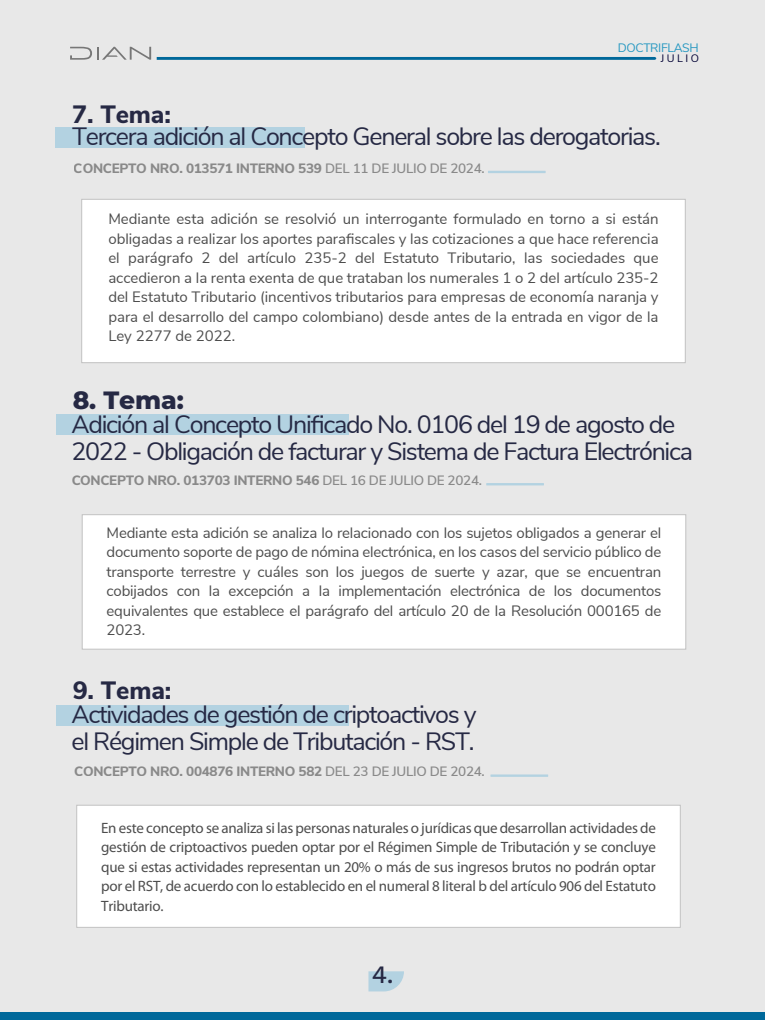
<style>
.page{position:relative;width:765px;height:1020px;background:#e8e8e8}
.page>*{position:absolute;margin:0;border:0;box-sizing:border-box;transform-origin:0 0}
.t1{font:25px/27px "Nunito Sans";letter-spacing:-.05em;color:#262944}
.t2{font:800 25px "Nunito Sans";letter-spacing:-.005em;color:#262944}
.t3{font:800 25px "Montserrat";color:#262944}
.t4{font:500 25px "Work Sans";color:#262944}
.t5{font:15px/19.5px "Nunito Sans";letter-spacing:-.01em;color:#4d4d4d;text-align:justify}
.t6{font:15px/19.5px "Myriad Pro";letter-spacing:-.015em;color:#4d4d4d;text-align:justify}
.t7{font:800 13.5px "Nunito Sans";letter-spacing:-.025em;color:#606060}
.t8{font:12.2px "Nunito Sans";letter-spacing:-.03em;color:#2698c1}
.t9{font:10.8px "Nunito Sans";letter-spacing:.23em;color:#003}
.s1{font-weight:600}
</style>
<div class="page">
<div style="left:0;top:1012px;width:765px;height:8px;background:#00689a"></div>
<svg style="left:368px;top:971px;width:36px;height:20px"></svg>
<svg style="left:157px;top:57px;width:499px;height:3px"></svg>
<svg style="left:70px;top:47px;width:81px;height:13px"></svg>
<div style="left:76px;top:805px;width:605px;height:123px;background:#fff;border:1px solid #c2c2c2"></div>
<div style="left:82px;top:514px;width:604px;height:135px;background:#fff;border:1px solid #c2c2c2"></div>
<svg style="left:486px;top:483px;width:58px;height:2px"></svg>
<div style="left:56px;top:415px;width:292px;height:20px;background:#b3d2e1"></div>
<div style="left:81px;top:199px;width:605px;height:164px;background:#fff;border:1px solid #c2c2c2"></div>
<div style="left:56px;top:127px;width:249px;height:21px;background:#b3d2e1"></div>
<svg style="left:488px;top:171px;width:58px;height:2px"></svg>
<svg style="left:490px;top:774px;width:58px;height:3px"></svg>
<div style="left:56px;top:705px;width:292px;height:20px;background:#b3d2e1"></div>
<p class="t8" style="left:618px;top:39px;width:82px">DOCTRIFLASH</p>
<p class="t9" style="left:661px;top:50px;width:40px">JULIO</p>
<h1 class="t2" style="left:72px;top:96px;width:100px">7. Tema:</h1>
<h1 class="t1" style="left:72px;top:121px;width:590px">Tercera adición al Concepto General sobre las derogatorias.</h1>
<p class="t7" style="left:74px;top:158px;width:412px">CONCEPTO NRO. 013571 INTERNO 539 <span class="s1">DEL 11 DE JULIO DE 2024.</span></p>
<p class="t5" style="left:108px;top:208px;width:552px">Mediante esta adición se resolvió un interrogante formulado en torno a si están obligadas a realizar los aportes parafiscales y las cotizaciones a que hace referencia el parágrafo 2 del artículo 235-2 del Estatuto Tributario, las sociedades que accedieron a la renta exenta de que trataban los numerales 1 o 2 del artículo 235-2 del Estatuto Tributario (incentivos tributarios para empresas de economía naranja y para el desarrollo del campo colombiano) desde antes de la entrada en vigor de la Ley 2277 de 2022.</p>
<h1 class="t3" style="left:73px;top:382px;width:113px">8. Tema:</h1>
<h1 class="t1" style="left:71px;top:409px;width:623px">Adición al Concepto Unificado No. 0106 del 19 de agosto de<br>2022 - Obligación de facturar y Sistema de Factura Electrónica</h1>
<p class="t7" style="left:71px;top:471px;width:412px">CONCEPTO NRO. 013703 INTERNO 546 <span class="s1">DEL 16 DE JULIO DE 2024.</span></p>
<p class="t5" style="left:107px;top:522px;width:556px">Mediante esta adición se analiza lo relacionado con los sujetos obligados a generar el documento soporte de pago de nómina electrónica, en los casos del servicio público de transporte terrestre y cuáles son los juegos de suerte y azar, que se encuentran cobijados con la excepción a la implementación electrónica de los documentos equivalentes que establece el parágrafo del artículo 20 de la Resolución 000165 de 2023.</p>
<h1 class="t2" style="left:73px;top:672px;width:100px">9. Tema:</h1>
<h1 class="t1" style="left:71px;top:699px;width:407px">Actividades de gestión de criptoactivos y el Régimen Simple de Tributación - RST.</h1>
<p class="t7" style="left:74px;top:761px;width:412px">CONCEPTO NRO. 004876 INTERNO 582 <span class="s1">DEL 23 DE JULIO DE 2024.</span></p>
<p class="t6" style="left:101px;top:818px;width:556px">En este concepto se analiza si las personas naturales o jurídicas que desarrollan actividades de gestión de criptoactivos pueden optar por el Régimen Simple de Tributación y se concluye que si estas actividades representan un 20% o más de sus ingresos brutos no podrán optar por el RST, de acuerdo con lo establecido en el numeral 8 literal b del artículo 906 del Estatuto Tributario.</p>
<h1 class="t4" style="left:372px;top:960px;width:23px">4.</h1>
</div>
